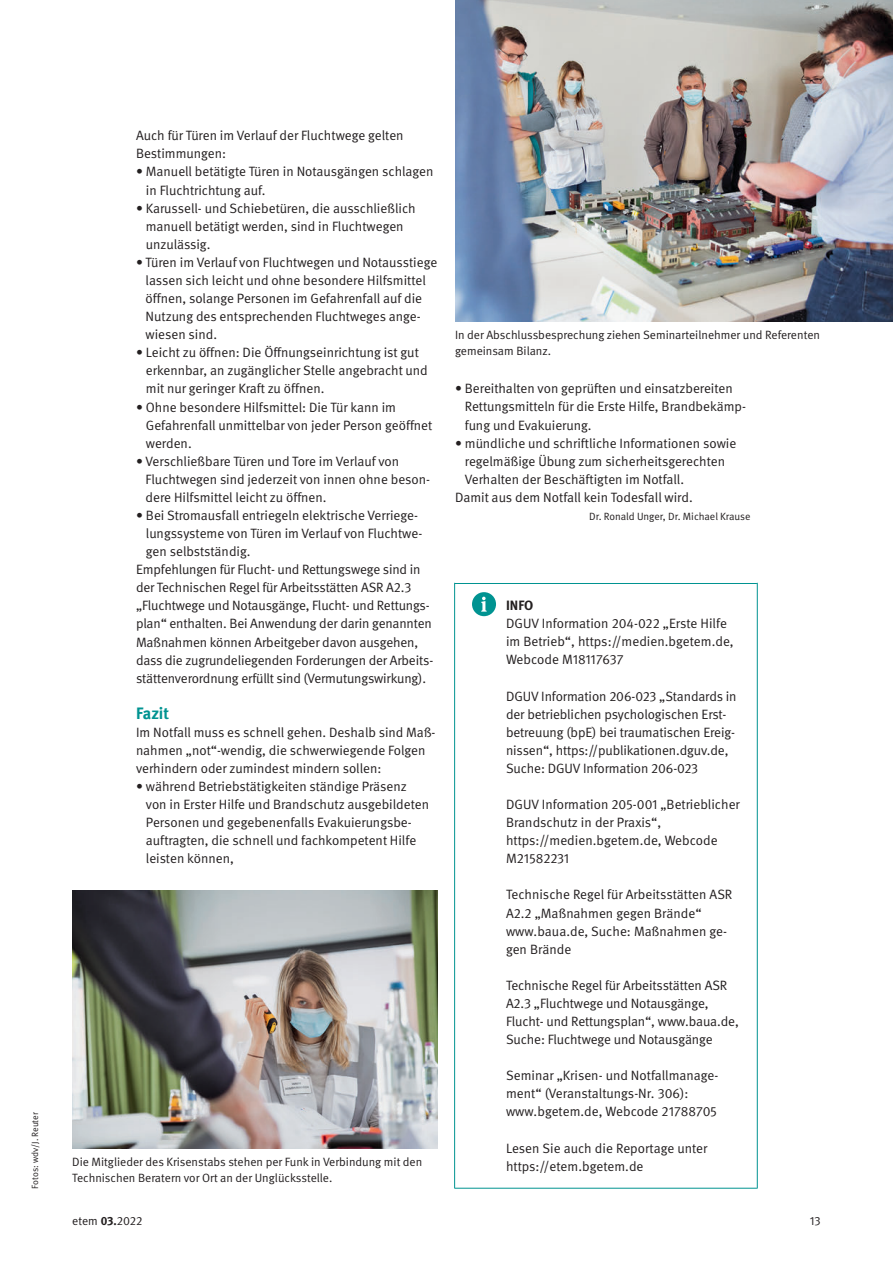
<style>
.page{position:relative;width:893px;height:1263px;background:#fff}
.page>*{position:absolute;margin:0;border:0;box-sizing:border-box;transform-origin:0 0}
.t1{font:700 16.5px "DGUV Meta";letter-spacing:-.005em;color:#009391}
.t2{font:13.5px/18.1px "DGUV Meta";letter-spacing:-.005em;color:#231f20}
.t3{font:700 13.5px "DGUV Meta";color:#231f20}
.t4{font:12px/16.5px "DGUV Meta";color:#231f20}
.t5{font:10.5px "DGUV Meta";color:#231f20}
.t6{font:9px "DGUV Meta";color:#231f20}
.s1{font-weight:700}
</style>
<div class="page">
<hr style="left:757px;top:583px;width:1px;height:605px;background:#009391">
<hr style="left:455px;top:583px;width:302px;height:1px;background:#009391">
<hr style="left:455px;top:1188px;width:302px;height:1px;background:#009391">
<hr style="left:454px;top:583px;width:1px;height:605px;background:#009391">
<div style="left:472px;top:592px;width:24px;height:24px;background:#009391;border-radius:50%"></div>
<svg style="left:481px;top:597px;width:6px;height:15px"></svg>
<img style="left:72px;top:890px;width:366px;height:258px">
<img style="left:455px;top:0;width:438px;height:321px">
<p class="t6" style="left:30px;top:1188px;width:78px;rotate:-90deg">Fotos: wdv/J. Reuter</p>
<p class="t2" style="left:136px;top:127px;width:269px">Auch für Türen im Verlauf der Fluchtwege gelten<br>Bestimmungen:</p>
<p class="t2" style="left:146px;top:163px;width:289px;text-indent:-10px">• Manuell betätigte Türen in Notausgängen schlagen in Fluchtrichtung auf.</p>
<p class="t2" style="left:146px;top:199px;width:271px;text-indent:-10px">• Karussell- und Schiebetüren, die ausschließlich manuell betätigt werden, sind in Fluchtwegen unzulässig.</p>
<p class="t2" style="left:146px;top:253px;width:293px;text-indent:-10px">• Türen im Verlauf von Fluchtwegen und Notausstiege lassen sich leicht und ohne besondere Hilfsmittel öffnen, solange Personen im Gefahrenfall auf die Nutzung des entsprechenden Fluchtweges ange&shy;wiesen sind.</p>
<p class="t2" style="left:146px;top:344px;width:283px;text-indent:-10px">• Leicht zu öffnen: Die Öffnungseinrichtung ist gut erkennbar, an zugänglicher Stelle angebracht und mit nur geringer Kraft zu öffnen.</p>
<p class="t2" style="left:146px;top:398px;width:288px;text-indent:-10px">• Ohne besondere Hilfsmittel: Die Tür kann im<br>Gefahrenfall unmittelbar von jeder Person geöffnet werden.</p>
<p class="t2" style="left:146px;top:452px;width:286px;text-indent:-10px">• Verschließbare Türen und Tore im Verlauf von<br>Fluchtwegen sind jederzeit von innen ohne beson&shy;dere Hilfsmittel leicht zu öffnen.</p>
<p class="t2" style="left:146px;top:506px;width:278px;text-indent:-10px">• Bei Stromausfall entriegeln elektrische Verriege&shy;lungssysteme von Türen im Verlauf von Fluchtwe&shy;gen selbstständig.</p>
<p class="t2" style="left:136px;top:561px;width:299px">Empfehlungen für Flucht- und Rettungswege sind in der Technischen Regel für Arbeitsstätten ASR A2.3 „Fluchtwege und Notausgänge, Flucht- und Rettungs&shy;plan“ enthalten. Bei Anwendung der darin genannten Maßnahmen können Arbeitgeber davon ausgehen, dass die zugrundeliegenden Forderungen der Arbeits&shy;stättenverordnung erfüllt sind (Vermutungswirkung).</p>
<h4 class="t1" style="left:136px;top:703px;width:35px">Fazit</h4>
<p class="t2" style="left:136px;top:723px;width:301px">Im Notfall muss es schnell gehen. Deshalb sind Maß&shy;nahmen „not“-wendig, die schwerwiegende Folgen verhindern oder zumindest mindern sollen:</p>
<p class="t2" style="left:146px;top:777px;width:285px;text-indent:-10px">• während Betriebstätigkeiten ständige Präsenz von in Erster Hilfe und Brandschutz ausgebildeten Personen und gegebenenfalls Evakuierungsbe&shy;auftragten, die schnell und fachkompetent Hilfe leisten können,</p>
<p class="t4" style="left:72px;top:1154px;width:351px">Die Mitglieder des Krisenstabs stehen per Funk in Verbindung mit den<br>Technischen Beratern vor Ort an der Unglücksstelle.</p>
<p class="t4" style="left:72px;top:1212px;width:72px">etem <span class="s1">03.</span>2022</p>
<p class="t4" style="left:455px;top:327px;width:366px">In der Abschlussbesprechung ziehen Seminarteilnehmer und Referenten gemeinsam Bilanz.</p>
<p class="t2" style="left:465px;top:380px;width:283px;text-indent:-10px">• Bereithalten von geprüften und einsatzbereiten<br>Rettungsmitteln für die Erste Hilfe, Brandbekämp&shy;fung und Evakuierung.</p>
<p class="t2" style="left:465px;top:434px;width:273px;text-indent:-10px">• mündliche und schriftliche Informationen sowie regelmäßige Übung zum sicherheitsgerechten<br>Verhalten der Beschäftigten im Notfall.</p>
<p class="t2" style="left:455px;top:488px;width:239px">Damit aus dem Notfall kein Todesfall wird.</p>
<p class="t5" style="left:589px;top:510px;width:163px">Dr. Ronald Unger, Dr. Michael Krause</p>
<h4 class="t3" style="left:506px;top:597px;width:29px">INFO</h4>
<p class="t2" style="left:506px;top:615px;width:229px">DGUV Information 204-022 „Erste Hilfe im Betrieb“, https://medien.bgetem.de,<br>Webcode M18117637</p>
<p class="t2" style="left:506px;top:687px;width:232px">DGUV Information 206-023 „Standards in der betrieblichen psychologischen Erst&shy;betreuung (bpE) bei traumatischen Ereig&shy;nissen“, https://publikationen.dguv.de, Suche: DGUV Information 206-023</p>
<p class="t2" style="left:506px;top:796px;width:235px">DGUV Information 205-001 „Betrieblicher<br>Brandschutz in der Praxis“, https://medien.bgetem.de, Webcode<br>M21582231</p>
<p class="t2" style="left:506px;top:886px;width:228px">Technische Regel für Arbeitsstätten ASR<br>A2.2 „Maßnahmen gegen Brände“ www.baua.de, Suche: Maßnahmen ge&shy;gen Brände</p>
<p class="t2" style="left:506px;top:976px;width:234px">Technische Regel für Arbeitsstätten ASR A2.3 „Fluchtwege und Notausgänge, Flucht- und Rettungsplan“, www.baua.de, Suche: Fluchtwege und Notausgänge</p>
<p class="t2" style="left:506px;top:1067px;width:214px">Seminar „Krisen- und Notfallmanage&shy;ment“ (Veranstaltungs-Nr. 306): www.bgetem.de, Webcode 21788705</p>
<p class="t2" style="left:506px;top:1139px;width:203px">Lesen Sie auch die Reportage unter https://etem.bgetem.de</p>
<p class="t4" style="left:810px;top:1212px;width:12px">13</p>
</div>
